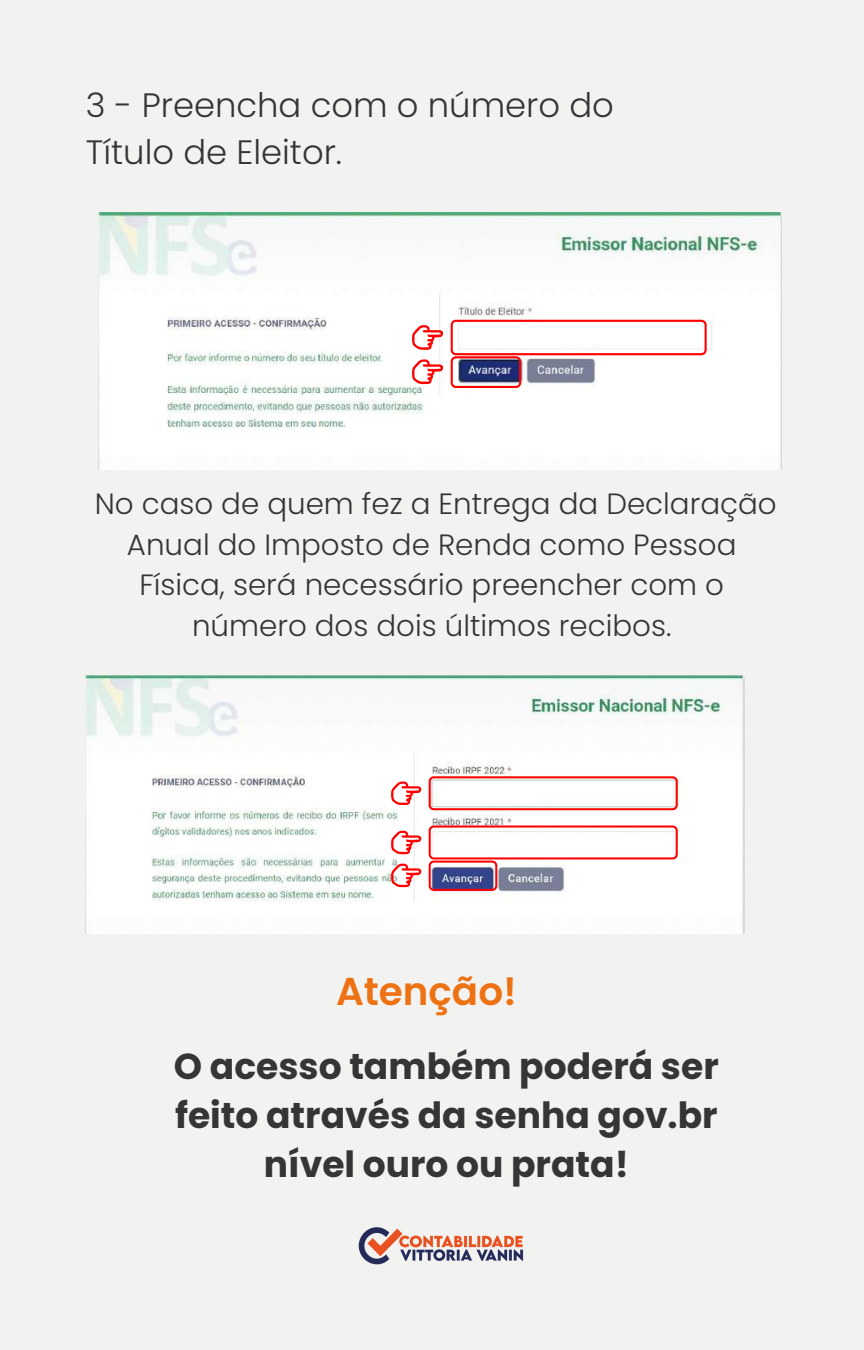
<style>
.page{position:relative;width:864px;height:1350px;background:#f2f2f1}
.page>*{position:absolute;margin:0;border:0;box-sizing:border-box;transform-origin:0 0}
.t1{font:600 38.93px "Poppins";color:#ed7213}
.t2{font:700 36px/49.1px "Poppins";color:#373435;text-align:center}
.t3{font:300 33.75px/47.2px "Poppins";color:#373435}
.t4{font:300 29.25px/40.5px "Poppins";color:#373435;text-align:center}
</style>
<div class="page">
<img style="left:86px;top:675px;width:658px;height:258px">
<img style="left:98px;top:213px;width:684px;height:256px">
<svg style="left:412px;top:359px;width:31px;height:25px"></svg>
<div style="left:451px;top:356px;width:70px;height:32px;border:2px solid #f00;border-radius:4px"></div>
<div style="left:464px;top:330px;width:98px;height:17px;background:#fff"></div>
<div style="left:451px;top:320px;width:256px;height:35px;border:2px solid #f00;border-radius:4px"></div>
<svg style="left:412px;top:325px;width:31px;height:25px"></svg>
<div style="left:441px;top:786px;width:96px;height:16px;background:#fff"></div>
<div style="left:429px;top:776px;width:249px;height:34px;border:2px solid #f00;border-radius:4px"></div>
<svg style="left:391px;top:863px;width:30px;height:24px"></svg>
<div style="left:429px;top:861px;width:68px;height:30px;border:2px solid #f00;border-radius:4px"></div>
<svg style="left:391px;top:781px;width:30px;height:24px"></svg>
<div style="left:441px;top:835px;width:96px;height:16px;background:#fff"></div>
<div style="left:429px;top:826px;width:249px;height:33px;border:2px solid #f00;border-radius:4px"></div>
<svg style="left:391px;top:831px;width:30px;height:23px"></svg>
<img style="left:358px;top:1227px;width:165px;height:38px">
<p class="t3" style="left:86px;top:81px;width:530px">3 - Preencha com o número do<br>Título de Eleitor.</p>
<p class="t4" style="left:95px;top:484px;width:683px">No caso de quem fez a Entrega da Declaração Anual do Imposto de Renda como Pessoa Física, será necessário preencher com o número dos dois últimos recibos.</p>
<p class="t1" style="left:336px;top:964px;width:182px">Atenção!</p>
<p class="t2" style="left:174px;top:1042px;width:546px">O acesso também poderá ser feito através da senha gov.br nível ouro ou prata!</p>
</div>
